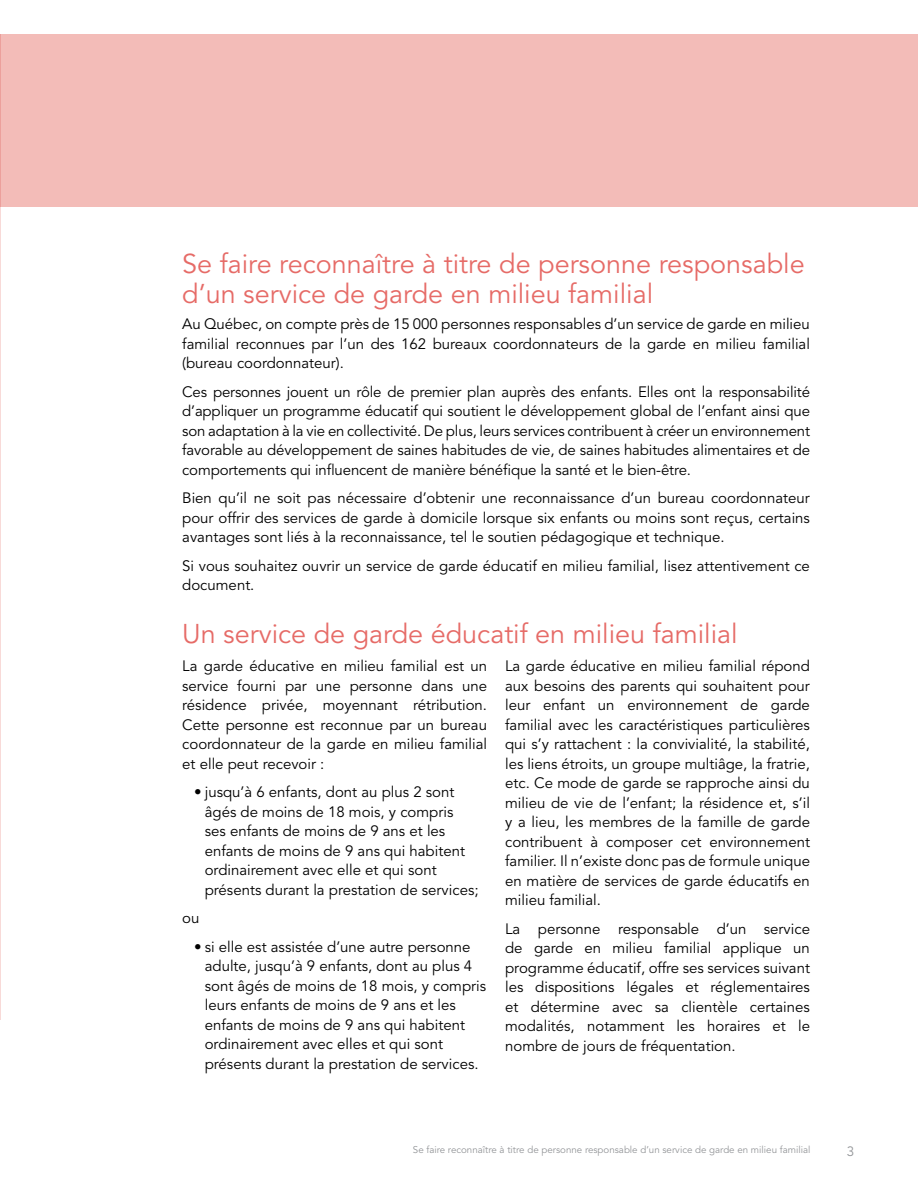
<style>
.page{position:relative;width:918px;height:1188px;background:#fff}
.page>*{position:absolute;margin:0;border:0;box-sizing:border-box;transform-origin:0 0}
.t1{font:27px/30px "Avenir LT Std";color:#e66b67}
.P1{font:15px/19.5px "Avenir LT Std";color:#000;text-align:justify}
.Txt-regulier{font:15px "Avenir LT Std";color:#000}
.P1-2{font:13.5px "Avenir LT Std";color:#939598}
.t2{font:9.75px "Avenir LT Std";color:#939598}
</style>
<div class="page">
<div style="left:0;top:34px;width:918px;height:173px;background:#f3bcb8"></div>
<hr style="left:0;top:34px;width:1px;height:986px;background:#ea867e">
<h3 class="t1" style="left:182px;top:250px;width:624px">Se faire reconnaître à titre de personne responsable d’un service de garde en milieu familial</h3>
<p class="P1" style="left:182px;top:315px;width:629px">Au Québec, on compte près de 15 000 personnes responsables d’un service de garde en milieu familial reconnues par l’un des 162 bureaux coordonnateurs de la garde en milieu familial (bureau coordonnateur).</p>
<p class="P1" style="left:182px;top:382px;width:629px">Ces personnes jouent un rôle de premier plan auprès des enfants. Elles ont la responsabilité d’appliquer un programme éducatif qui soutient le développement global de l’enfant ainsi que son adaptation à la vie en collectivité. De plus, leurs services contribuent à créer un environnement favorable au développement de saines habitudes de vie, de saines habitudes alimentaires et de comportements qui influencent de manière bénéfique la santé et le bien-être.</p>
<p class="P1" style="left:182px;top:489px;width:629px">Bien qu’il ne soit pas nécessaire d’obtenir une reconnaissance d’un bureau coordonnateur pour offrir des services de garde à domicile lorsque six enfants ou moins sont reçus, certains avantages sont liés à la reconnaissance, tel le soutien pédagogique et technique.</p>
<p class="P1" style="left:182px;top:556px;width:629px">Si vous souhaitez ouvrir un service de garde éducatif en milieu familial, lisez attentivement ce document.</p>
<h3 class="t1" style="left:182px;top:619px;width:557px">Un service de garde éducatif en milieu familial</h3>
<p class="P1" style="left:182px;top:657px;width:306px">La garde éducative en milieu familial est un service fourni par une personne dans une résidence privée, moyennant rétribution.<br>Cette personne est reconnue par un bureau coordonnateur de la garde en milieu familial et elle peut recevoir :</p>
<p class="P1" style="left:205px;top:783px;width:275px;text-align:left;text-indent:-10px">• jusqu’à 6 enfants, dont au plus 2 sont âgés de moins de 18 mois, y compris<br>ses enfants de moins de 9 ans et les enfants de moins de 9 ans qui habitent ordinairement avec elle et qui sont présents durant la prestation de services;</p>
<p class="Txt-regulier" style="left:182px;top:909px;width:19px">ou</p>
<p class="P1" style="left:205px;top:937px;width:283px;text-align:left;text-indent:-10px">• si elle est assistée d’une autre personne adulte, jusqu’à 9 enfants, dont au plus 4 sont âgés de moins de 18 mois, y compris leurs enfants de moins de 9 ans et les enfants de moins de 9 ans qui habitent ordinairement avec elles et qui sont présents durant la prestation de services.</p>
<p class="P1" style="left:505px;top:657px;width:306px">La garde éducative en milieu familial répond aux besoins des parents qui souhaitent pour leur enfant un environnement de garde familial avec les caractéristiques particulières qui s’y rattachent : la convivialité, la stabilité, les liens étroits, un groupe multiâge, la fratrie, etc. Ce mode de garde se rapproche ainsi du milieu de vie de l’enfant; la résidence et, s’il y a lieu, les membres de la famille de garde contribuent à composer cet environnement familier. Il n’existe donc pas de formule unique en matière de services de garde éducatifs en milieu familial.</p>
<p class="P1" style="left:505px;top:919px;width:306px">La personne responsable d’un service de garde en milieu familial applique un programme éducatif, offre ses services suivant les dispositions légales et réglementaires et détermine avec sa clientèle certaines modalités, notamment les horaires et le nombre de jours de fréquentation.</p>
<p class="t2" style="left:413px;top:1144px;width:399px">Se faire reconnaître à titre de personne responsable d’un service de garde en milieu familial</p>
<p class="P1-2" style="left:847px;top:1144px;width:9px">3</p>
</div>
